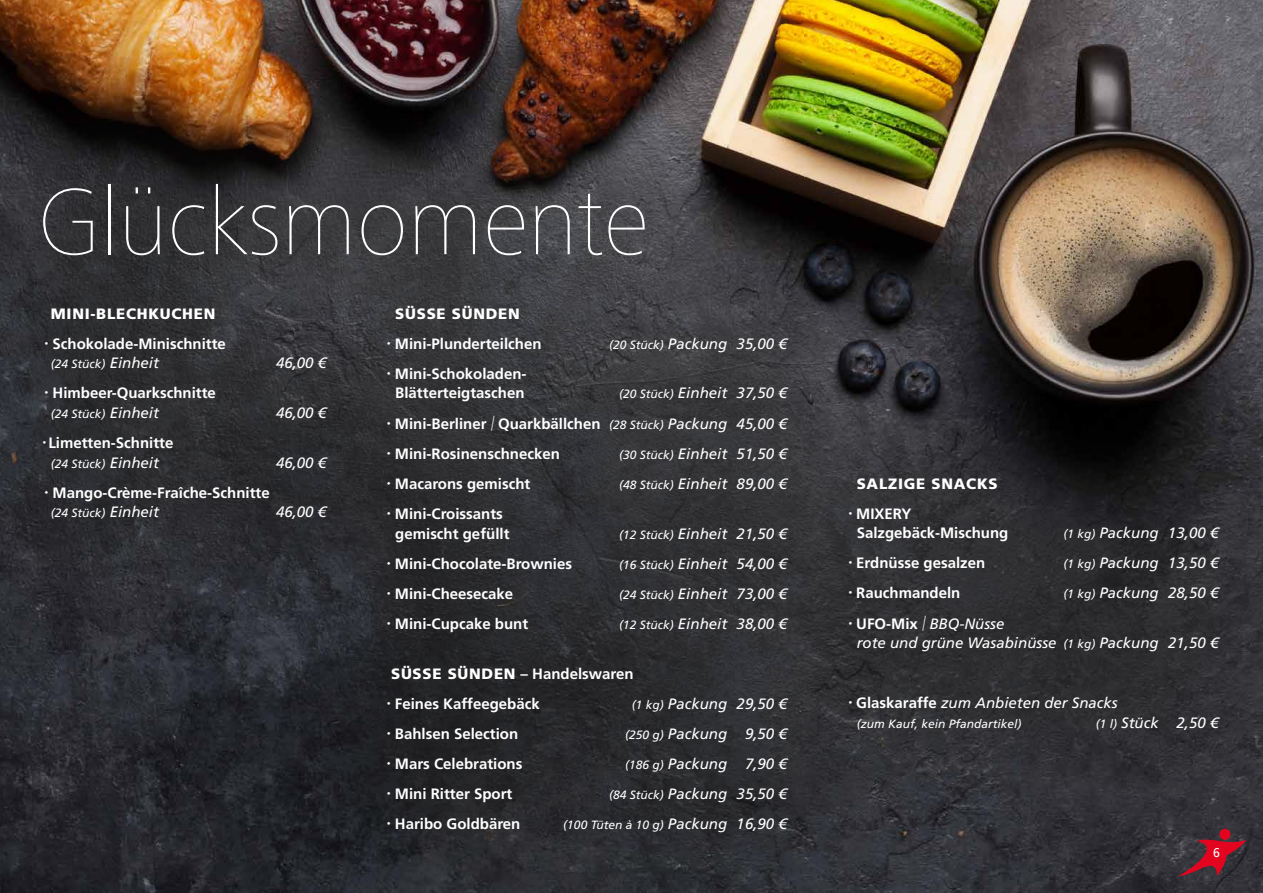
<style>
.page{position:relative;width:1263px;height:893px;background:#fff}
.page>*{position:absolute;margin:0;border:0;box-sizing:border-box;transform-origin:0 0}
.t1{font:900 97.5px "Frutiger Next Pro";color:#fff}
.t2{font:700 15px/19.5px "Frutiger LT Com";color:#fff;text-align:center}
.t3{font:italic 15px/19.5px "Frutiger LT Com";color:#fff}
.t4{font:900 15px "Frutiger LT Com";letter-spacing:.05em;color:#fff}
.t5{font:12.75px "Frutiger LT Com";color:#fff}
.t6{font:italic 12px "Frutiger LT Com";color:#fff}
.s1{font-size:15px}
.s2{font-size:12px}
.s3{font-weight:300;font-style:italic}
.s4{font-weight:400;font-style:italic;font-size:12px}
.s5{font-weight:400;font-style:italic}
.s6{font-weight:900}
.s7{font-weight:700;font-style:normal}
.s8{font-weight:300}
</style>
<div class="page">
<img style="left:0;top:0;width:1263px;height:67px">
<div style="left:0;top:67px;width:1263px;height:826px;background:#1d1d1b;opacity:.5"></div>
<svg style="left:1179px;top:829px;width:67px;height:47px;background:#6b2632"></svg>
<h1 class="t1" style="left:37px;top:166px;width:613px">Glücksmomente</h1>
<p class="t4" style="left:51px;top:304px;width:166px">MINI-BLECHKUCHEN</p>
<p class="t2" style="left:45px;top:334px;width:183px"><sup>•</sup> Schokolade-Minischnitte</p>
<p class="t6" style="left:51px;top:357px;width:110px">(24 Stück) <span class="s1">Einheit</span></p>
<p class="t3" style="left:276px;top:353px;width:52px">46,00 €</p>
<p class="t2" style="left:45px;top:384px;width:173px"><sup>•</sup> Himbeer-Quarkschnitte</p>
<p class="t6" style="left:51px;top:407px;width:110px">(24 Stück) <span class="s1">Einheit</span></p>
<p class="t3" style="left:276px;top:403px;width:52px">46,00 €</p>
<p class="t2" style="left:43px;top:433px;width:132px"><sup>•</sup> Limetten-Schnitte</p>
<p class="t6" style="left:51px;top:456px;width:110px">(24 Stück) <span class="s1">Einheit</span></p>
<p class="t3" style="left:276px;top:453px;width:52px">46,00 €</p>
<p class="t2" style="left:45px;top:483px;width:227px"><sup>•</sup> Mango-Crème-Fraîche-Schnitte</p>
<p class="t6" style="left:51px;top:506px;width:110px">(24 Stück) <span class="s1">Einheit</span></p>
<p class="t3" style="left:276px;top:502px;width:52px">46,00 €</p>
<p class="t4" style="left:395px;top:304px;width:126px">SÜSSE SÜNDEN</p>
<p class="t2" style="left:387px;top:334px;width:156px"><sup>•</sup> Mini-Plunderteilchen</p>
<p class="t3" style="left:609px;top:334px;width:179px"><span class="s2">(20 Stück)</span> Packung 35,00 €</p>
<p class="t2" style="left:387px;top:364px;width:141px"><sup>•</sup> Mini-Schokoladen-<br>Blätterteigtaschen</p>
<p class="t3" style="left:619px;top:384px;width:169px"><span class="s2">(20 Stück)</span> Einheit 37,50 €</p>
<p class="t2" style="left:387px;top:414px;width:401px"><sup>•</sup> Mini-Berliner <span class="s3">|</span> Quarkbällchen <span class="s4">(28 Stück)</span> <span class="s5">Packung 45,00 €</span></p>
<p class="t2" style="left:387px;top:444px;width:174px"><sup>•</sup> Mini-Rosinenschnecken</p>
<p class="t3" style="left:619px;top:444px;width:169px"><span class="s2">(30 Stück)</span> Einheit 51,50 €</p>
<p class="t2" style="left:387px;top:474px;width:145px"><sup>•</sup> Macarons gemischt</p>
<p class="t3" style="left:619px;top:474px;width:169px"><span class="s2">(48 Stück)</span> Einheit 89,00 €</p>
<p class="t2" style="left:387px;top:504px;width:124px"><sup>•</sup> Mini-Croissants gemischt gefüllt</p>
<p class="t3" style="left:619px;top:524px;width:169px"><span class="s2">(12 Stück)</span> Einheit 21,50 €</p>
<p class="t2" style="left:387px;top:554px;width:187px"><sup>•</sup> Mini-Chocolate-Brownies</p>
<p class="t3" style="left:619px;top:554px;width:169px"><span class="s2">(16 Stück)</span> Einheit 54,00 €</p>
<p class="t2" style="left:387px;top:584px;width:128px"><sup>•</sup> Mini-Cheesecake</p>
<p class="t3" style="left:619px;top:584px;width:169px"><span class="s2">(24 Stück)</span> Einheit 73,00 €</p>
<p class="t2" style="left:387px;top:614px;width:143px"><sup>•</sup> Mini-Cupcake bunt</p>
<p class="t3" style="left:619px;top:614px;width:169px"><span class="s2">(12 Stück)</span> Einheit 38,00 €</p>
<p class="t2" style="left:391px;top:664px;width:244px"><span class="s6">SÜSSE SÜNDEN</span> – Handelswaren</p>
<p class="t2" style="left:387px;top:694px;width:154px"><sup>•</sup> Feines Kaffeegebäck</p>
<p class="t3" style="left:632px;top:694px;width:156px"><span class="s2">(1 kg)</span> Packung 29,50 €</p>
<p class="t2" style="left:387px;top:724px;width:133px"><sup>•</sup> Bahlsen Selection</p>
<p class="t3" style="left:625px;top:724px;width:163px"><span class="s2">(250 g)</span> Packung 9,50 €</p>
<p class="t2" style="left:387px;top:754px;width:137px"><sup>•</sup> Mars Celebrations</p>
<p class="t3" style="left:625px;top:754px;width:163px"><span class="s2">(186 g)</span> Packung 7,90 €</p>
<p class="t2" style="left:387px;top:784px;width:127px"><sup>•</sup> Mini Ritter Sport</p>
<p class="t3" style="left:609px;top:784px;width:179px"><span class="s2">(84 Stück)</span> Packung 35,50 €</p>
<p class="t2" style="left:387px;top:814px;width:135px"><sup>•</sup> Haribo Goldbären</p>
<p class="t6" style="left:563px;top:818px;width:225px">(100 Tüten à 10 g) <span class="s1">Packung 16,90 €</span></p>
<p class="t4" style="left:857px;top:474px;width:143px">SALZIGE SNACKS</p>
<p class="t2" style="left:857px;top:504px;width:153px;text-align:left;text-indent:-8px"><sup>•</sup> MIXERY<br>Salzgebäck-Mischung</p>
<p class="t3" style="left:1063px;top:523px;width:156px"><span class="s2">(1 kg)</span> Packung 13,00 €</p>
<p class="t2" style="left:848px;top:553px;width:138px"><sup>•</sup> Erdnüsse gesalzen</p>
<p class="t3" style="left:1063px;top:553px;width:156px"><span class="s2">(1 kg)</span> Packung 13,50 €</p>
<p class="t2" style="left:848px;top:584px;width:114px"><sup>•</sup> Rauchmandeln</p>
<p class="t3" style="left:1063px;top:584px;width:156px"><span class="s2">(1 kg)</span> Packung 28,50 €</p>
<p class="t3" style="left:857px;top:614px;width:363px;text-indent:-8px"><sup>•</sup> <span class="s7">UFO-Mix</span> <span class="s8">|</span> BBQ-Nüsse<br>rote und grüne Wasabinüsse <span class="s2">(1 kg)</span> Packung 21,50 €</p>
<p class="t3" style="left:848px;top:693px;width:271px"><sup>•</sup> <span class="s7">Glaskaraffe</span> zum Anbieten der Snacks</p>
<p class="t6" style="left:857px;top:717px;width:166px">(zum Kauf, kein Pfandartikel)</p>
<p class="t3" style="left:1096px;top:713px;width:124px"><span class="s2">(1 l)</span> Stück 2,50 €</p>
<p class="t5" style="left:1213px;top:845px;width:8px">6</p>
</div>
